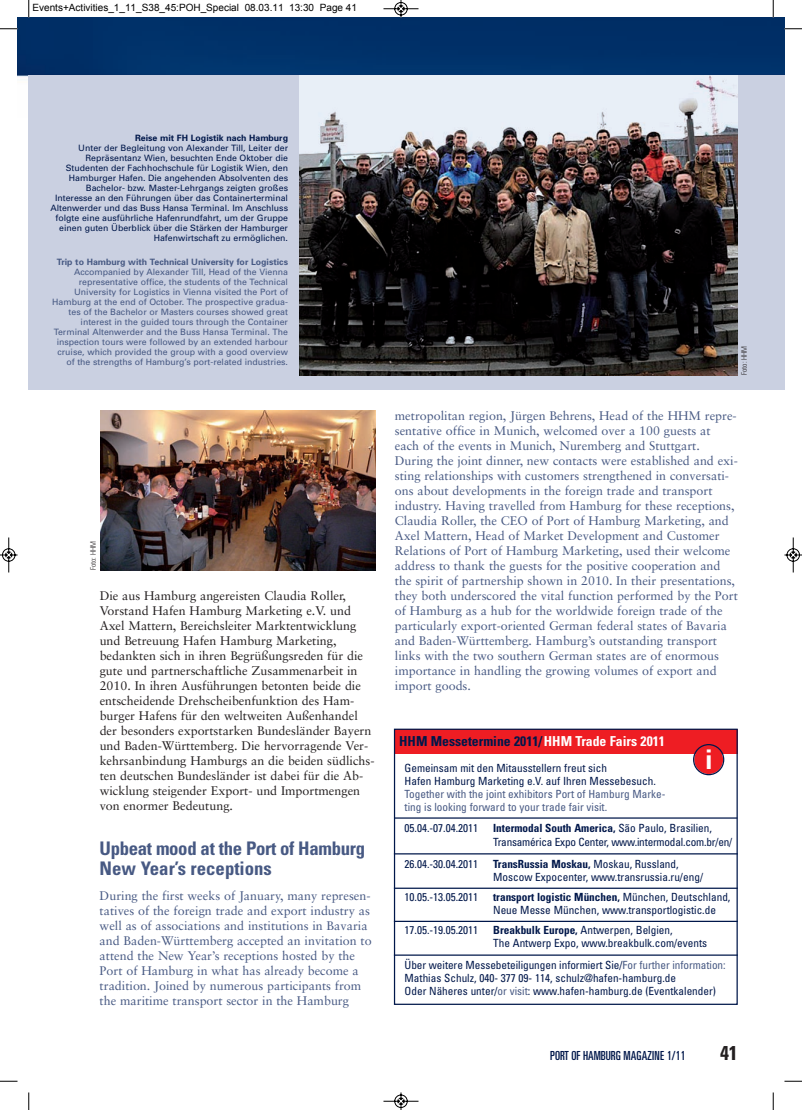
<style>
.page{position:relative;width:802px;height:1110px;background:#fff}
.page>*{position:absolute;margin:0;border:0;box-sizing:border-box;transform-origin:0 0}
.t1{font:700 condensed 27px "Univers";color:#fff}
.t2{font:700 condensed 20px "Univers";color:#231f20}
.t3{font:700 condensed 18.75px/20px "Univers";letter-spacing:-.02em;color:#475983}
.t4{font:700 condensed 13.75px "Univers";color:#00174a}
.t5{font:12.5px/15px "Sabon";color:#475983}
.t6{font:12.5px/15px "Sabon";color:#231f20}
.t7{font:ultra-condensed 12.5px "Univers";color:#00174a}
.t8{font:condensed 11.25px/13.1px "Univers";color:#00174a}
.t9{font:condensed 11.25px/13.1px "Univers";color:#475983}
.t10{font:condensed 11.25px/13.1px "Univers";letter-spacing:-.02em;color:#00174a}
.t11{font:10px "Arial";color:#000}
.t12{font:8.75px/10px "Univers";color:#475983;text-align:right}
.t13{font:8.75px/10px "Univers";color:#00174a;text-align:right}
.t14{font:300 condensed 7.5px "Univers";color:#231f20}
.s1{font-weight:700}
.s2{color:#fff}
.s3{color:#00174a}
.s4{color:#475983}
</style>
<div class="page">
<div style="left:18px;top:18px;width:766px;height:99px;background:#003068"></div>
<hr style="left:395px;top:817px;width:342px;height:2px;background:#00174a">
<div style="left:394px;top:729px;width:343px;height:24px;background:#ee1d23"></div>
<div style="left:394px;top:729px;width:343px;height:276px;border:1px solid #00174a"></div>
<hr style="left:394px;top:853px;width:343px;height:1px;background:#00174a">
<hr style="left:394px;top:888px;width:343px;height:1px;background:#00174a">
<hr style="left:394px;top:921px;width:343px;height:1px;background:#00174a">
<hr style="left:394px;top:954px;width:343px;height:2px;background:#00174a">
<svg style="left:693px;top:744px;width:31px;height:31px"></svg>
<div style="left:29px;top:75px;width:755px;height:315px;background:#cad0e1"></div>
<img style="left:299px;top:75px;width:438px;height:300px">
<img style="left:100px;top:411px;width:275px;height:159px">
<svg style="left:28px;top:0;width:2px;height:18px"></svg>
<svg style="left:0;top:28px;width:18px;height:2px"></svg>
<svg style="left:773px;top:0;width:1px;height:18px"></svg>
<svg style="left:784px;top:28px;width:18px;height:2px"></svg>
<svg style="left:28px;top:1092px;width:2px;height:18px"></svg>
<svg style="left:0;top:1081px;width:18px;height:1px"></svg>
<svg style="left:773px;top:1092px;width:1px;height:18px"></svg>
<svg style="left:784px;top:1081px;width:18px;height:1px"></svg>
<svg style="left:383px;top:0;width:36px;height:18px"></svg>
<svg style="left:383px;top:1092px;width:36px;height:18px"></svg>
<svg style="left:0;top:537px;width:18px;height:36px"></svg>
<svg style="left:784px;top:537px;width:18px;height:36px"></svg>
<p class="t11" style="left:32px;top:1px;width:326px">Events+Activities_1_11_S38_45:POH_Special 08.03.11 13:30 Page 41</p>
<p class="t13" style="left:50px;top:133px;width:239px"><span class="s1">Reise mit FH Logistik nach Hamburg<br></span>Unter der Begleitung von Alexander Till, Leiter der Repräsentanz Wien, besuchten Ende Oktober die Studenten der Fachhochschule für Logistik Wien, den Hamburger Hafen. Die angehenden Absolventen des Bachelor- bzw. Master-Lehrgangs zeigten großes Interesse an den Führungen über das Containerterminal Altenwerder und das Buss Hansa Terminal. Im Anschluss folgte eine ausführliche Hafenrundfahrt, um der Gruppe einen guten Überblick über die Stärken der Hamburger Hafenwirtschaft zu ermöglichen.</p>
<p class="t12" style="left:52px;top:257px;width:237px"><span class="s1">Trip to Hamburg with Technical University for Logistics </span>Accompanied by Alexander Till, Head of the Vienna representative office, the students of the Technical University for Logistics in Vienna visited the Port of Hamburg at the end of October. The prospective gradua&shy;tes of the Bachelor or Masters courses showed great interest in the guided tours through the Container Terminal Altenwerder and the Buss Hansa Terminal. The inspection tours were followed by an extended harbour cruise, which provided the group with a good overview of the strengths of Hamburg’s port-related industries.</p>
<p class="t14" style="left:89px;top:570px;width:31px;rotate:-90deg">Foto: HHM</p>
<p class="t6" style="left:100px;top:588px;width:276px">Die aus Hamburg angereisten Claudia Roller, Vorstand Hafen Hamburg Marketing e.V. und Axel Mattern, Bereichsleiter Marktentwicklung und Betreuung Hafen Hamburg Marketing, bedankten sich in ihren Begrüßungsreden für die gute und partnerschaftliche Zusammenarbeit in 2010. In ihren Ausführungen betonten beide die entscheidende Drehscheibenfunktion des Ham - burger Hafens für den weltweiten Außenhandel der besonders exportstarken Bundesländer Bayern und Baden-Württemberg. Die hervorragende Ver - kehrsanbindung Hamburgs an die beiden südlichs&shy;ten deutschen Bundesländer ist dabei für die Ab - wicklung steigender Export- und Importmengen von enormer Bedeutung.</p>
<p class="t3" style="left:100px;top:838px;width:267px">Upbeat mood at the Port of Hamburg<br>New Year’s receptions</p>
<p class="t5" style="left:100px;top:888px;width:273px">During the first weeks of January, many represen&shy;tatives of the foreign trade and export industry as well as of associations and institutions in Bavaria and Baden-Württemberg accepted an invitation to attend the New Year’s receptions hosted by the Port of Hamburg in what has already become a tradition. Joined by numerous participants from the maritime transport sector in the Hamburg</p>
<p class="t14" style="left:739px;top:375px;width:31px;rotate:-90deg">Foto: HHM</p>
<p class="t5" style="left:395px;top:408px;width:344px">metropolitan region, Jürgen Behrens, Head of the HHM repre&shy;sentative office in Munich, welcomed over a 100 guests at each of the events in Munich, Nuremberg and Stuttgart.<br>During the joint dinner, new contacts were established and exi&shy;sting relationships with customers strengthened in conversati&shy;ons about developments in the foreign trade and transport industry. Having travelled from Hamburg for these receptions, Claudia Roller, the CEO of Port of Hamburg Marketing, and Axel Mattern, Head of Market Development and Customer Relations of Port of Hamburg Marketing, used their welcome address to thank the guests for the positive cooperation and the spirit of partnership shown in 2010. In their presentations, they both underscored the vital function performed by the Port of Hamburg as a hub for the worldwide foreign trade of the particularly export-oriented German federal states of Bavaria and Baden-Württemberg. Hamburg’s outstanding transport links with the two southern German states are of enormous importance in handling the growing volumes of export and import goods.</p>
<p class="t4" style="left:399px;top:733px;width:267px">HHM Messetermine 2011/<span class="s2">HHM Trade Fairs 2011</span></p>
<p class="t9" style="left:404px;top:761px;width:262px"><span class="s3">Gemeinsam mit den Mitausstellern freut sich<br>Hafen Hamburg Marketing e.V. auf Ihren Messebesuch.<br></span>Together with the joint exhibitors Port of Hamburg Marke&shy;ting is looking forward to your trade fair visit.</p>
<p class="t8" style="left:404px;top:822px;width:75px">05.04.-07.04.2011</p>
<p class="t10" style="left:493px;top:822px;width:241px"><span class="s1">Intermodal South America,</span> São Paulo, Brasilien,<br>Transamérica Expo Center, www.intermodal.com.br/en/</p>
<p class="t8" style="left:404px;top:857px;width:75px">26.04.-30.04.2011</p>
<p class="t8" style="left:493px;top:857px;width:211px"><span class="s1">TransRussia Moskau,</span> Moskau, Russland,<br>Moscow Expocenter, www.transrussia.ru/eng/</p>
<p class="t8" style="left:404px;top:890px;width:75px">10.05.-13.05.2011</p>
<p class="t8" style="left:493px;top:890px;width:239px"><span class="s1">transport logistic München,</span> München, Deutschland,<br>Neue Messe München, www.transportlogistic.de</p>
<p class="t8" style="left:404px;top:924px;width:75px">17.05.-19.05.2011</p>
<p class="t8" style="left:493px;top:924px;width:216px"><span class="s1">Breakbulk Europe,</span> Antwerpen, Belgien,<br>The Antwerp Expo, www.breakbulk.com/events</p>
<p class="t8" style="left:404px;top:958px;width:322px">Über weitere Messebeteiligungen informiert Sie/<span class="s4">For further information:<br></span>Mathias Schulz, 040- 377 09- 114, schulz@hafen-hamburg.de<br>Oder Näheres unter/<span class="s4">or visit</span>: www.hafen-hamburg.de (Eventkalender)</p>
<p class="t1" style="left:705px;top:742px;width:9px">i</p>
<p class="t7" style="left:550px;top:1048px;width:137px">PORT OF HAMBURG MAGAZINE 1/11</p>
<p class="t2" style="left:720px;top:1041px;width:19px">41</p>
</div>
